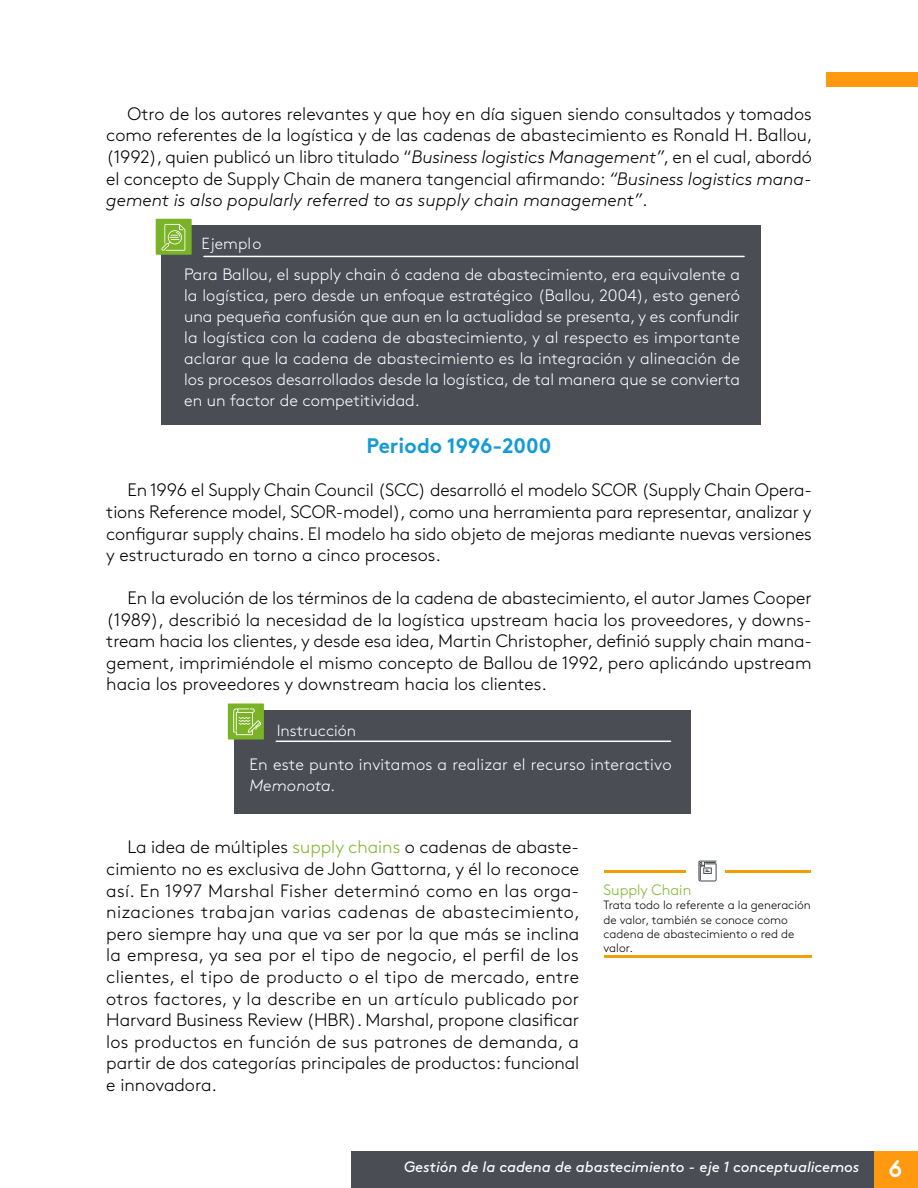
<style>
.page{position:relative;width:918px;height:1188px;background:#fff}
.page>*{position:absolute;margin:0;border:0;box-sizing:border-box;transform-origin:0 0}
.t1{font:21px "Brown Std Bold Alt";color:#149bd7}
.t2{font:300 18px/21.6px "Brown Std";letter-spacing:-.005em;color:#000;text-align:justify}
.t3{font:300 16.5px/21px "Brown Std";color:#fff;text-align:justify}
.t4{font:italic 300 16.5px "Brown Std";color:#fff}
.t5{font:300 16.2px "Brown Std";color:#fff}
.t6{font:300 16.05px "Brown Std";color:#fff}
.t7{font:italic 15px "Brown Std";letter-spacing:-.005em;color:#fff}
.t8{font:300 15px "Brown Std";color:#7eb62d}
.t9{font:300 12px/14.4px "Brown Std";color:#000}
.s1{font-style:italic}
.s2{color:#7eb62d}
.s3{font-family:"Areandina Voz";font-style:normal;font-size:24px}
</style>
<div class="page">
<div style="left:826px;top:72px;width:92px;height:15px;background:#ff990f"></div>
<div style="left:873px;top:1151px;width:45px;height:37px;background:#ff990f"></div>
<div style="left:351px;top:1151px;width:522px;height:37px;background:#4a4d54"></div>
<div style="left:162px;top:226px;width:599px;height:199px;background:#4a4d54"></div>
<hr style="left:204px;top:256px;width:540px;height:1px;background:#fff">
<div style="left:156px;top:219px;width:36px;height:36px;background:#7ab326;border:2px solid #7ab326"></div>
<svg style="left:161px;top:224px;width:24px;height:27px"></svg>
<div style="left:234px;top:711px;width:456px;height:103px;background:#4a4d54"></div>
<hr style="left:276px;top:741px;width:395px;height:1px;background:#fff">
<div style="left:228px;top:703px;width:36px;height:37px;background:#7ab326;border:2px solid #7ab326"></div>
<svg style="left:233px;top:708px;width:28px;height:27px"></svg>
<hr style="left:604px;top:955px;width:207px;height:3px;background:#f09e00">
<hr style="left:604px;top:870px;width:82px;height:2px;background:#f09e00">
<hr style="left:726px;top:870px;width:85px;height:2px;background:#f09e00">
<svg style="left:698px;top:861px;width:19px;height:21px"></svg>
<p class="t2" style="left:106px;top:103px;width:708px;text-indent:21px">Otro de los autores relevantes y que hoy en día siguen siendo consultados y tomados como referentes de la logística y de las cadenas de abastecimiento es Ronald H. Ballou, (1992), quien publicó un libro titulado “<span class="s1">Business logistics Management”</span>, en el cual, abordó el concepto de Supply Chain de manera tangencial afirmando: <span class="s1">“Business logistics mana&shy;gement is also popularly referred to as supply chain management”</span>.</p>
<p class="t6" style="left:202px;top:234px;width:62px">Ejemplo</p>
<p class="t3" style="left:184px;top:264px;width:557px">Para Ballou, el supply chain ó cadena de abastecimiento, era equivalente a la logística, pero desde un enfoque estratégico (Ballou, 2004), esto generó una pequeña confusión que aun en la actualidad se presenta, y es confundir la logística con la cadena de abastecimiento, y al respecto es importante aclarar que la cadena de abastecimiento es la integración y alineación de los procesos desarrollados desde la logística, de tal manera que se convierta en un factor de competitividad.</p>
<p class="t1" style="left:367px;top:433px;width:186px">Periodo 1996-2000</p>
<p class="t2" style="left:106px;top:480px;width:707px;text-indent:21px">En 1996 el Supply Chain Council (SCC) desarrolló el modelo SCOR (Supply Chain Opera&shy;tions Reference model, SCOR-model), como una herramienta para representar, analizar y configurar supply chains. El modelo ha sido objeto de mejoras mediante nuevas versiones y estructurado en torno a cinco procesos.</p>
<p class="t2" style="left:106px;top:587px;width:707px;text-indent:21px">En la evolución de los términos de la cadena de abastecimiento, el autor James Cooper (1989), describió la necesidad de la logística upstream hacia los proveedores, y downs&shy;tream hacia los clientes, y desde esa idea, Martin Christopher, definió supply chain mana&shy;gement, imprimiéndole el mismo concepto de Ballou de 1992, pero aplicándo upstream hacia los proveedores y downstream hacia los clientes.</p>
<p class="t5" style="left:277px;top:721px;width:81px">Instrucción</p>
<p class="t3" style="left:250px;top:754px;width:423px">En este punto invitamos a realizar el recurso interactivo</p>
<p class="t4" style="left:250px;top:776px;width:88px">Memonota.</p>
<p class="t2" style="left:106px;top:837px;width:475px;text-indent:21px">La idea de múltiples <span class="s2">supply chains</span> o cadenas de abaste&shy;cimiento no es exclusiva de John Gattorna, y él lo reconoce así. En 1997 Marshal Fisher determinó como en las orga&shy;nizaciones trabajan varias cadenas de abastecimiento, pero siempre hay una que va ser por la que más se inclina la empresa, ya sea por el tipo de negocio, el perfil de los clientes, el tipo de producto o el tipo de mercado, entre otros factores, y la describe en un artículo publicado por Harvard Business Review (HBR). Marshal, propone clasificar los productos en función de sus patrones de demanda, a partir de dos categorías principales de productos: funcional e innovadora.</p>
<p class="t8" style="left:604px;top:881px;width:89px">Supply Chain</p>
<p class="t9" style="left:604px;top:898px;width:209px">Trata todo lo referente a la generación de valor, también se conoce como cadena de abastecimiento o red de valor.</p>
<p class="t7" style="left:404px;top:1158px;width:500px">Gestión de la cadena de abastecimiento - eje 1 conceptualicemos <span class="s3">6</span></p>
</div>
